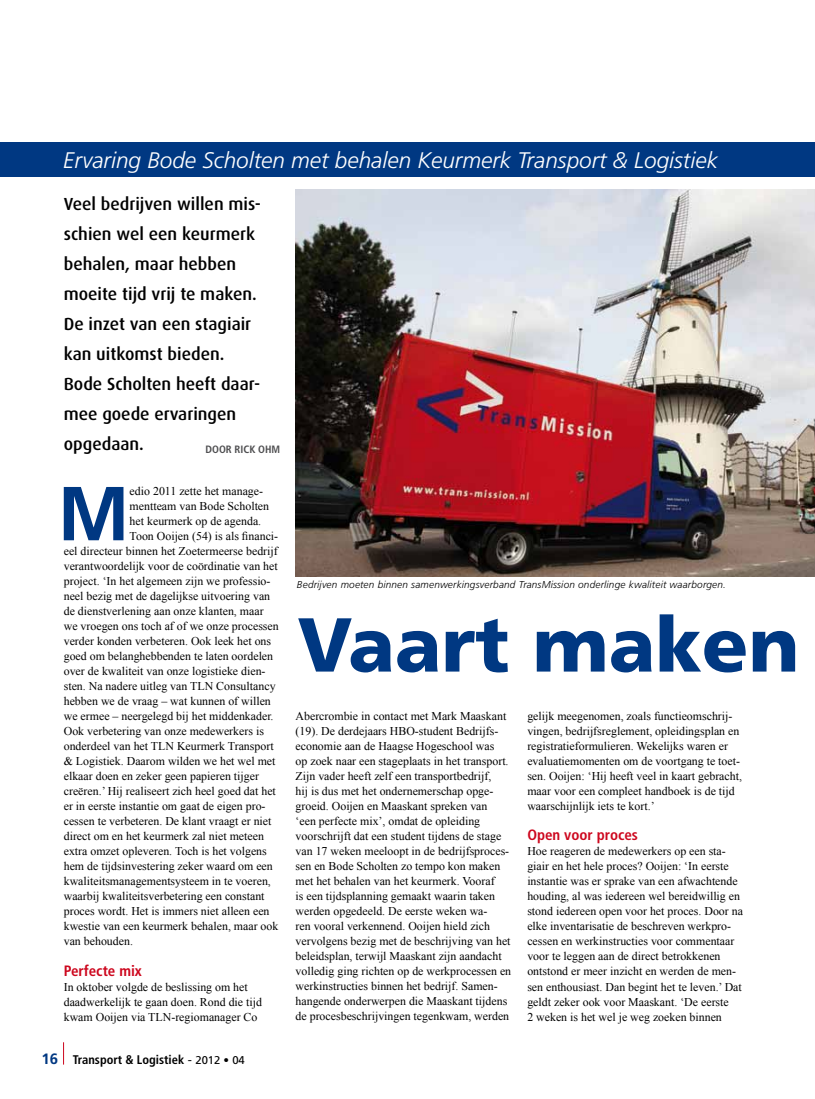
<style>
.page{position:relative;width:815px;height:1099px;background:#fff}
.page>*{position:absolute;margin:0;border:0;box-sizing:border-box;transform-origin:0 0}
.t1{font:700 76.38px "Frutiger";color:#003882}
.t2{font:900 76.25px "Frutiger";color:#003882}
.t3{font:italic 300 22.5px "Frutiger";color:#fff}
.t4{font:500 17.5px/30px "Dax";color:#000}
.t5{font:700 condensed 15px "Frutiger";color:#cd071e}
.t6{font:700 condensed 12.5px "Frutiger";color:#000}
.t7{font:11.88px/15px "Times New Roman";color:#000}
.t8{font:700 condensed 10.62px "Frutiger";color:#4e4e50}
.t9{font:italic 300 10px "Frutiger";letter-spacing:.015em;color:#000}
.s1{font-stretch:normal;font-size:15px;color:#003882}
.s2{font-weight:400;font-stretch:normal}
.s3{font-weight:400;font-stretch:normal;font-size:11.25px}
</style>
<div class="page">
<svg style="left:63px;top:1042px;width:1px;height:22px"></svg>
<div style="left:0;top:143px;width:815px;height:34px;background:#003882"></div>
<img style="left:296px;top:189px;width:519px;height:387px">
<h3 class="t3" style="left:63px;top:147px;width:656px">Ervaring Bode Scholten met behalen Keurmerk Transport &amp; Logistiek</h3>
<h3 class="t4" style="left:64px;top:189px;width:199px">Veel bedrijven willen mis&shy;schien wel een keurmerk behalen, maar hebben moeite tijd vrij te maken.<br>De inzet van een stagiair kan uitkomst bieden.<br>Bode Scholten heeft daar&shy;mee goede ervaringen opgedaan.</h3>
<p class="t8" style="left:206px;top:443px;width:76px">DOOR rick ohm</p>
<h1 class="t1" style="left:58px;top:469px;width:74px">M</h1>
<p class="t7" style="left:130px;top:483px;width:135px">edio 2011 zette het manage-</p>
<p class="t7" style="left:130px;top:498px;width:141px">mentteam van Bode Scholten</p>
<p class="t7" style="left:130px;top:513px;width:133px">het keurmerk op de agenda.</p>
<p class="t7" style="left:130px;top:528px;width:150px">Toon Ooijen (54) is als financi-</p>
<p class="t7" style="left:64px;top:543px;width:216px">eel directeur binnen het Zoetermeerse bedrijf</p>
<p class="t7" style="left:64px;top:558px;width:216px">verantwoordelijk voor de coördinatie van het</p>
<p class="t7" style="left:64px;top:573px;width:208px">project. ‘In het algemeen zijn we professio-</p>
<p class="t7" style="left:64px;top:588px;width:208px">neel bezig met de dagelijkse uitvoering van</p>
<p class="t7" style="left:64px;top:603px;width:201px">de dienstverlening aan onze klanten, maar</p>
<p class="t7" style="left:64px;top:618px;width:216px">we vroegen ons toch af of we onze processen</p>
<p class="t7" style="left:64px;top:633px;width:209px">verder konden verbeteren. Ook leek het ons</p>
<p class="t7" style="left:64px;top:648px;width:211px">goed om belanghebbenden te laten oordelen</p>
<p class="t7" style="left:64px;top:663px;width:203px">over de kwaliteit van onze logistieke dien-</p>
<p class="t7" style="left:64px;top:678px;width:213px">sten. Na nadere uitleg van TLN Consultancy</p>
<p class="t7" style="left:64px;top:693px;width:209px">hebben we de vraag – wat kunnen of willen</p>
<p class="t7" style="left:64px;top:708px;width:211px">we ermee – neergelegd bij het middenkader.</p>
<p class="t7" style="left:64px;top:723px;width:202px">Ook verbetering van onze medewerkers is</p>
<p class="t7" style="left:64px;top:738px;width:211px">onderdeel van het TLN Keurmerk Transport</p>
<p class="t7" style="left:64px;top:753px;width:213px">&amp; Logistiek. Daarom wilden we het wel met</p>
<p class="t7" style="left:64px;top:768px;width:197px">elkaar doen en zeker geen papieren tijger</p>
<p class="t7" style="left:64px;top:783px;width:214px">creëren.’ Hij realiseert zich heel goed dat het</p>
<p class="t7" style="left:64px;top:798px;width:203px">er in eerste instantie om gaat de eigen pro-</p>
<p class="t7" style="left:64px;top:813px;width:209px">cessen te verbeteren. De klant vraagt er niet</p>
<p class="t7" style="left:64px;top:828px;width:202px">direct om en het keurmerk zal niet meteen</p>
<p class="t7" style="left:64px;top:843px;width:205px">extra omzet opleveren. Toch is het volgens</p>
<p class="t7" style="left:64px;top:858px;width:211px">hem de tijdsinvestering zeker waard om een</p>
<p class="t7" style="left:64px;top:873px;width:209px">kwaliteitsmanagementsysteem in te voeren,</p>
<p class="t7" style="left:64px;top:888px;width:202px">waarbij kwaliteitsverbetering een constant</p>
<p class="t7" style="left:64px;top:903px;width:207px">proces wordt. Het is immers niet alleen een</p>
<p class="t7" style="left:64px;top:918px;width:216px">kwestie van een keurmerk behalen, maar ook</p>
<p class="t7" style="left:64px;top:933px;width:71px">van behouden.</p>
<p class="t5" style="left:64px;top:961px;width:80px">Perfecte mix</p>
<p class="t7" style="left:64px;top:978px;width:200px">In oktober volgde de beslissing om het daadwerkelijk te gaan doen. Rond die tijd kwam Ooijen via TLN-regiomanager Co</p>
<p class="t6" style="left:41px;top:1052px;width:205px"><span class="s1">16</span> Transport &amp; Logistiek <span class="s2">-</span> <span class="s3">2012 • 04</span></p>
<p class="t9" style="left:297px;top:579px;width:431px">Bedrijven moeten binnen samenwerkingsverband TransMission onderlinge kwaliteit waarborgen.</p>
<h2 class="t2" style="left:297px;top:598px;width:503px">Vaart maken</h2>
<p class="t7" style="left:296px;top:708px;width:217px">Abercrombie in contact met Mark Maaskant (19). De derdejaars HBO-student Bedrijfs&shy;economie aan de Haagse Hogeschool was<br>op zoek naar een stageplaats in het transport.<br>Zijn vader heeft zelf een transportbedrijf,<br>hij is dus met het ondernemerschap opge&shy;groeid. Ooijen en Maaskant spreken van<br>‘een perfecte mix’, omdat de opleiding voorschrijft dat een student tijdens de stage van 17 weken meeloopt in de bedrijfsproces&shy;sen en Bode Scholten zo tempo kon maken met het behalen van het keurmerk. Vooraf<br>is een tijdsplanning gemaakt waarin taken werden opgedeeld. De eerste weken wa-<br>ren vooral verkennend. Ooijen hield zich vervolgens bezig met de beschrijving van het beleidsplan, terwijl Maaskant zijn aandacht volledig ging richten op de werkprocessen en werkinstructies binnen het bedrijf. Samen&shy;hangende onderwerpen die Maaskant tijdens de procesbeschrijvingen tegenkwam, werden</p>
<p class="t7" style="left:527px;top:708px;width:216px">gelijk meegenomen, zoals functieomschrij&shy;vingen, bedrijfsreglement, opleidingsplan en registratieformulieren. Wekelijks waren er evaluatiemomenten om de voortgang te toet&shy;sen. Ooijen: ‘Hij heeft veel in kaart gebracht, maar voor een compleet handboek is de tijd waarschijnlijk iets te kort.’</p>
<p class="t5" style="left:527px;top:826px;width:112px">Open voor proces</p>
<p class="t7" style="left:527px;top:843px;width:217px">Hoe reageren de medewerkers op een sta&shy;giair en het hele proces? Ooijen: ‘In eerste instantie was er sprake van een afwachtende houding, al was iedereen wel bereidwillig en stond iedereen open voor het proces. Door na elke inventarisatie de beschreven werkpro&shy;cessen en werkinstructies voor commentaar voor te leggen aan de direct betrokkenen ontstond er meer inzicht en werden de men&shy;sen enthousiast. Dan begint het te leven.’ Dat geldt zeker ook voor Maaskant. ‘De eerste<br>2 weken is het wel je weg zoeken binnen</p>
</div>
